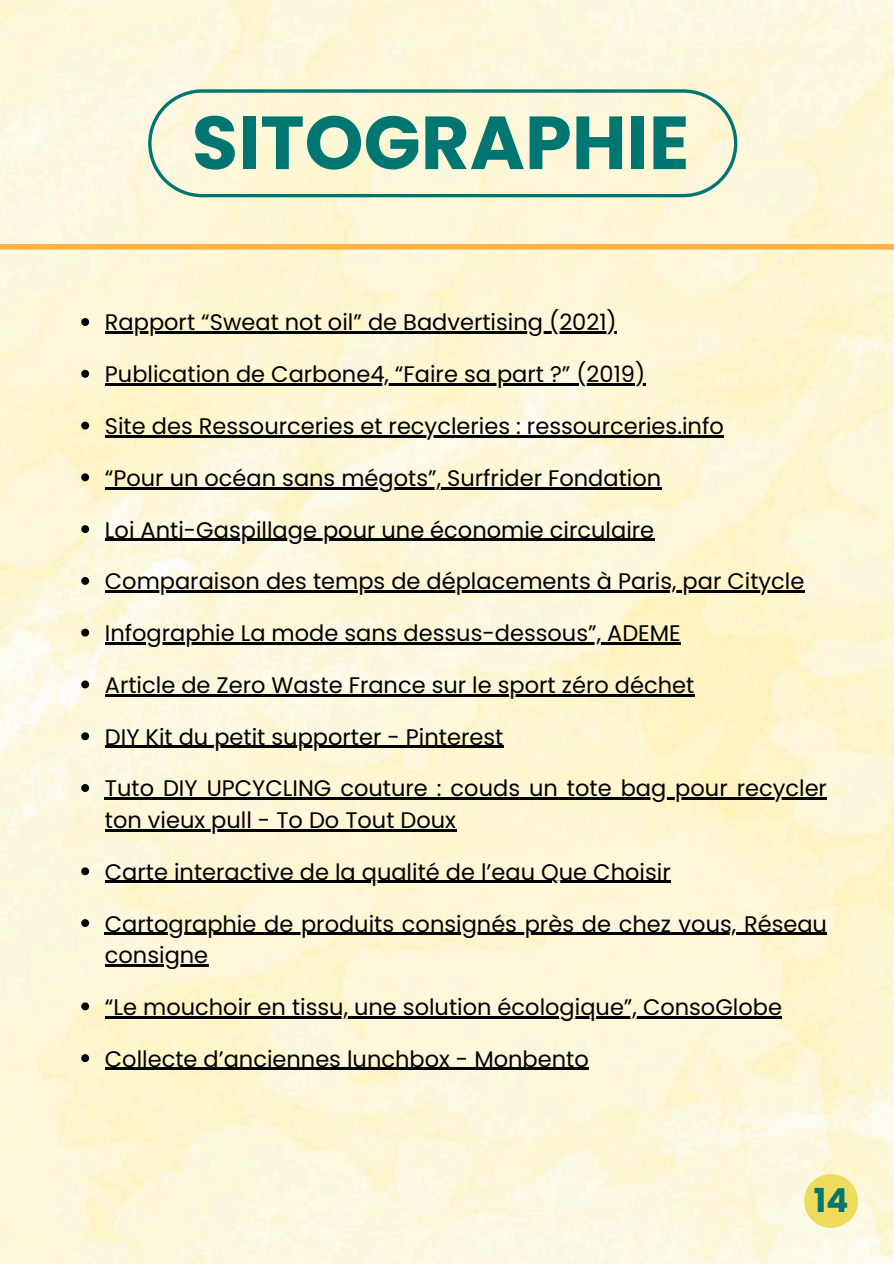
<style>
.page{position:relative;width:894px;height:1264px;background:#fff}
.page>*{position:absolute;margin:0;border:0;box-sizing:border-box;transform-origin:0 0}
.t1{font:700 75px "Poppins";color:#007672}
.t2{font:700 33px "Poppins";color:#007672}
.t3{font:22.5px/31.5px "Poppins";color:#000}
</style>
<div class="page">
<img style="left:0;top:0;width:893px;height:1263px">
<svg style="left:81px;top:318px;width:8px;height:8px"></svg>
<hr style="left:105px;top:331px;width:511px;height:3px;background:#000">
<svg style="left:81px;top:370px;width:8px;height:8px"></svg>
<hr style="left:105px;top:383px;width:166px;height:2px;background:#000">
<hr style="left:271px;top:383px;width:374px;height:2px;background:#000">
<svg style="left:81px;top:421px;width:8px;height:8px"></svg>
<hr style="left:105px;top:435px;width:618px;height:2px;background:#000">
<svg style="left:81px;top:473px;width:8px;height:8px"></svg>
<hr style="left:105px;top:487px;width:556px;height:2px;background:#000">
<svg style="left:81px;top:525px;width:8px;height:8px"></svg>
<hr style="left:105px;top:538px;width:549px;height:3px;background:#000">
<svg style="left:81px;top:577px;width:8px;height:8px"></svg>
<hr style="left:105px;top:590px;width:699px;height:2px;background:#000">
<svg style="left:81px;top:628px;width:8px;height:8px"></svg>
<hr style="left:105px;top:642px;width:135px;height:2px;background:#000">
<svg style="left:240px;top:642px;width:10px;height:2px"></svg>
<hr style="left:250px;top:642px;width:430px;height:2px;background:#000">
<svg style="left:81px;top:680px;width:8px;height:8px"></svg>
<hr style="left:105px;top:694px;width:589px;height:2px;background:#000">
<svg style="left:81px;top:732px;width:8px;height:8px"></svg>
<hr style="left:105px;top:745px;width:398px;height:3px;background:#000">
<svg style="left:81px;top:784px;width:8px;height:8px"></svg>
<hr style="left:105px;top:797px;width:721px;height:2px;background:#000">
<hr style="left:105px;top:829px;width:351px;height:2px;background:#000">
<svg style="left:81px;top:867px;width:8px;height:8px"></svg>
<hr style="left:105px;top:880px;width:565px;height:3px;background:#000">
<svg style="left:81px;top:919px;width:8px;height:8px"></svg>
<hr style="left:105px;top:932px;width:721px;height:2px;background:#000">
<hr style="left:105px;top:964px;width:103px;height:2px;background:#000">
<svg style="left:81px;top:1002px;width:8px;height:8px"></svg>
<svg style="left:105px;top:1015px;width:8px;height:3px"></svg>
<hr style="left:113px;top:1015px;width:668px;height:3px;background:#000">
<svg style="left:81px;top:1054px;width:8px;height:8px"></svg>
<hr style="left:105px;top:1067px;width:483px;height:2px;background:#000">
<div style="left:0;top:244px;width:893px;height:6px;background:#f9b347"></div>
<svg style="left:148px;top:89px;width:588px;height:108px"></svg>
<div style="left:804px;top:1174px;width:53px;height:53px;background:#eedb5e;border-radius:50%"></div>
<h1 class="t1" style="left:192px;top:90px;width:499px">SITOGRAPHIE</h1>
<p class="t3" style="left:105px;top:307px;width:513px">Rapport “Sweat not oil” de Badvertising (2021)</p>
<p class="t3" style="left:105px;top:358px;width:542px">Publication de Carbone4, “Faire sa part ?” (2019)</p>
<p class="t3" style="left:105px;top:410px;width:620px">Site des Ressourceries et recycleries : ressourceries.info</p>
<p class="t3" style="left:105px;top:462px;width:557px">“Pour un océan sans mégots”, Surfrider Fondation</p>
<p class="t3" style="left:105px;top:514px;width:550px">Loi Anti-Gaspillage pour une économie circulaire</p>
<p class="t3" style="left:105px;top:565px;width:700px">Comparaison des temps de déplacements à Paris, par Citycle</p>
<p class="t3" style="left:105px;top:617px;width:577px">Infographie La mode sans dessus-dessous”, ADEME</p>
<p class="t3" style="left:105px;top:669px;width:590px">Article de Zero Waste France sur le sport zéro déchet</p>
<p class="t3" style="left:105px;top:721px;width:400px">DIY Kit du petit supporter - Pinterest</p>
<p class="t3" style="left:105px;top:772px;width:723px">Tuto DIY UPCYCLING couture : couds un tote bag pour recycler ton vieux pull - To Do Tout Doux</p>
<p class="t3" style="left:105px;top:856px;width:567px">Carte interactive de la qualité de l’eau Que Choisir</p>
<p class="t3" style="left:105px;top:907px;width:723px">Cartographie de produits consignés près de chez vous, Réseau consigne</p>
<p class="t3" style="left:105px;top:991px;width:678px">“Le mouchoir en tissu, une solution écologique”, ConsoGlobe</p>
<p class="t3" style="left:105px;top:1042px;width:485px">Collecte d’anciennes lunchbox - Monbento</p>
<h2 class="t2" style="left:813px;top:1176px;width:36px">14</h2>
</div>
